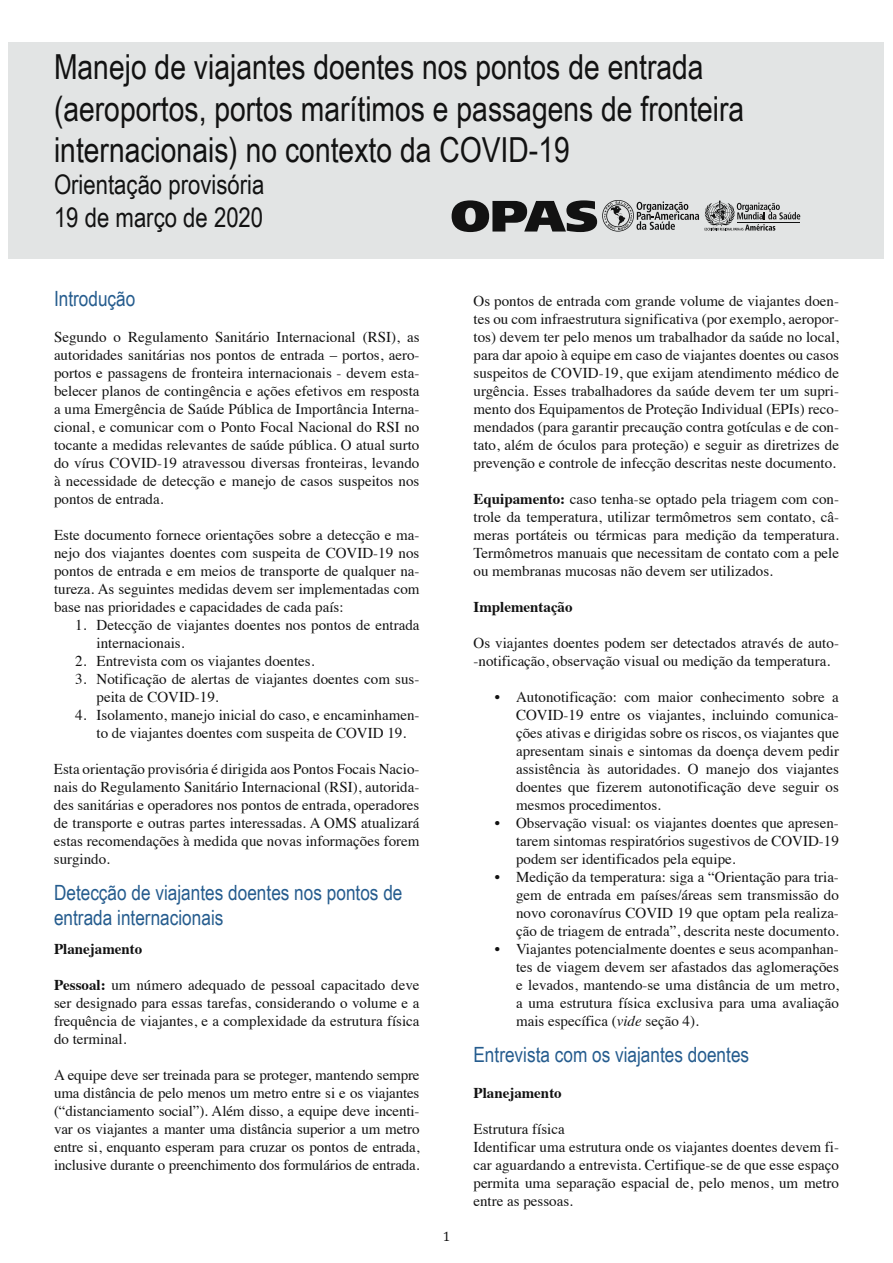
<style>
.page{position:relative;width:893px;height:1263px;background:#fff}
.page>*{position:absolute;margin:0;border:0;box-sizing:border-box;transform-origin:0 0}
.t1{font:34.5px/41.4px "Arial Narrow";color:#121212}
.t2{font:27px/32.4px "Arial Narrow";color:#121212}
.t3{font:21px/25.2px "Arial Narrow";color:#255c8e}
.t4{font:15px/18px "Times";color:#121212;text-align:justify}
.t5{font:700 15px "Times";color:#121212}
.t6{font:13.5px "Cambria";color:#121212}
.s1{font-weight:700}
.s2{font-style:italic}
</style>
<div class="page">
<div style="left:9px;top:43px;width:875px;height:216px;background:#e2e4e4"></div>
<svg style="left:452px;top:200px;width:348px;height:32px"></svg>
<h1 class="t1" style="left:54px;top:45px;width:692px">Manejo de viajantes doentes nos pontos de entrada (aeroportos, portos marítimos e passagens de fronteira internacionais) no contexto da COVID-19</h1>
<h2 class="t2" style="left:54px;top:168px;width:212px">Orientação provisória<br>19 de março de 2020</h2>
<h3 class="t3" style="left:54px;top:285px;width:83px">Introdução</h3>
<p class="t4" style="left:54px;top:327px;width:367px">Segundo o Regulamento Sanitário Internacional (RSI), as autoridades sanitárias nos pontos de entrada – portos, aero&shy;portos e passagens de fronteira internacionais - devem esta&shy;belecer planos de contingência e ações efetivos em resposta a uma Emergência de Saúde Pública de Importância Interna&shy;cional, e comunicar com o Ponto Focal Nacional do RSI no tocante a medidas relevantes de saúde pública. O atual surto do vírus COVID-19 atravessou diversas fronteiras, levando à necessidade de detecção e manejo de casos suspeitos nos pontos de entrada.</p>
<p class="t4" style="left:54px;top:525px;width:367px">Este documento fornece orientações sobre a detecção e ma&shy;nejo dos viajantes doentes com suspeita de COVID-19 nos pontos de entrada e em meios de transporte de qualquer na&shy;tureza. As seguintes medidas devem ser implementadas com base nas prioridades e capacidades de cada país:</p>
<p class="t4" style="left:97px;top:615px;width:324px;text-indent:-21px">1. Detecção de viajantes doentes nos pontos de entrada internacionais.</p>
<p class="t4" style="left:75px;top:651px;width:241px">2. Entrevista com os viajantes doentes.</p>
<p class="t4" style="left:97px;top:669px;width:324px;text-indent:-21px">3. Notificação de alertas de viajantes doentes com sus&shy;peita de COVID-19.</p>
<p class="t4" style="left:75px;top:705px;width:346px;text-align:center">4. Isolamento, manejo inicial do caso, e encaminhamen&shy;to de viajantes doentes com suspeita de COVID 19.</p>
<p class="t4" style="left:54px;top:759px;width:367px">Esta orientação provisória é dirigida aos Pontos Focais Nacio&shy;nais do Regulamento Sanitário Internacional (RSI), autorida&shy;des sanitárias e operadores nos pontos de entrada, operadores de transporte e outras partes interessadas. A OMS atualizará estas recomendações à medida que novas informações forem surgindo.</p>
<h3 class="t3" style="left:54px;top:879px;width:350px">Detecção de viajantes doentes nos pontos de entrada internacionais</h3>
<p class="t5" style="left:54px;top:935px;width:90px">Planejamento</p>
<p class="t4" style="left:54px;top:975px;width:367px"><span class="s1">Pessoal:</span> um número adequado de pessoal capacitado deve ser designado para essas tarefas, considerando o volume e a frequência de viajantes, e a complexidade da estrutura física do terminal.</p>
<p class="t4" style="left:54px;top:1065px;width:367px">A equipe deve ser treinada para se proteger, mantendo sempre uma distância de pelo menos um metro entre si e os viajantes (“distanciamento social”). Além disso, a equipe deve incenti&shy;var os viajantes a manter uma distância superior a um metro entre si, enquanto esperam para cruzar os pontos de entrada, inclusive durante o preenchimento dos formulários de entrada.</p>
<p class="t6" style="left:443px;top:1228px;width:9px">1</p>
<p class="t4" style="left:473px;top:291px;width:367px">Os pontos de entrada com grande volume de viajantes doen&shy;tes ou com infraestrutura significativa (por exemplo, aeropor&shy;tos) devem ter pelo menos um trabalhador da saúde no local, para dar apoio à equipe em caso de viajantes doentes ou casos suspeitos de COVID-19, que exijam atendimento médico de urgência. Esses trabalhadores da saúde devem ter um supri&shy;mento dos Equipamentos de Proteção Individual (EPIs) reco&shy;mendados (para garantir precaução contra gotículas e de con&shy;tato, além de óculos para proteção) e seguir as diretrizes de prevenção e controle de infecção descritas neste documento.</p>
<p class="t4" style="left:473px;top:489px;width:367px"><span class="s1">Equipamento:</span> caso tenha-se optado pela triagem com con&shy;trole da temperatura, utilizar termômetros sem contato, câ&shy;meras portáteis ou térmicas para medição da temperatura.<br>Termômetros manuais que necessitam de contato com a pele ou membranas mucosas não devem ser utilizados.</p>
<p class="t5" style="left:473px;top:593px;width:101px">Implementação</p>
<p class="t4" style="left:473px;top:633px;width:367px">Os viajantes doentes podem ser detectados através de auto--notificação, observação visual ou medição da temperatura.</p>
<p class="t4" style="left:516px;top:687px;width:324px;text-indent:-21px">• Autonotificação: com maior conhecimento sobre a COVID-19 entre os viajantes, incluindo comunica&shy;ções ativas e dirigidas sobre os riscos, os viajantes que apresentam sinais e sintomas da doença devem pedir assistência às autoridades. O manejo dos viajantes doentes que fizerem autonotificação deve seguir os mesmos procedimentos.</p>
<p class="t4" style="left:516px;top:813px;width:324px;text-indent:-21px">• Observação visual: os viajantes doentes que apresen&shy;tarem sintomas respiratórios sugestivos de COVID-19 podem ser identificados pela equipe.</p>
<p class="t4" style="left:516px;top:867px;width:324px;text-indent:-21px">• Medição da temperatura: siga a “Orientação para tria&shy;gem de entrada em países/áreas sem transmissão do novo coronavírus COVID 19 que optam pela realiza&shy;ção de triagem de entrada”, descrita neste documento.</p>
<p class="t4" style="left:516px;top:939px;width:324px;text-indent:-21px">• Viajantes potencialmente doentes e seus acompanhan&shy;tes de viagem devem ser afastados das aglomerações e levados, mantendo-se uma distância de um metro, a uma estrutura física exclusiva para uma avaliação mais específica (<span class="s2">vide</span> seção 4).</p>
<h3 class="t3" style="left:473px;top:1041px;width:277px">Entrevista com os viajantes doentes</h3>
<p class="t5" style="left:473px;top:1079px;width:90px">Planejamento</p>
<p class="t4" style="left:473px;top:1119px;width:367px;text-align:left">Estrutura física<br>Identificar uma estrutura onde os viajantes doentes devem fi&shy;car aguardando a entrevista. Certifique-se de que esse espaço permita uma separação espacial de, pelo menos, um metro entre as pessoas.</p>
</div>
